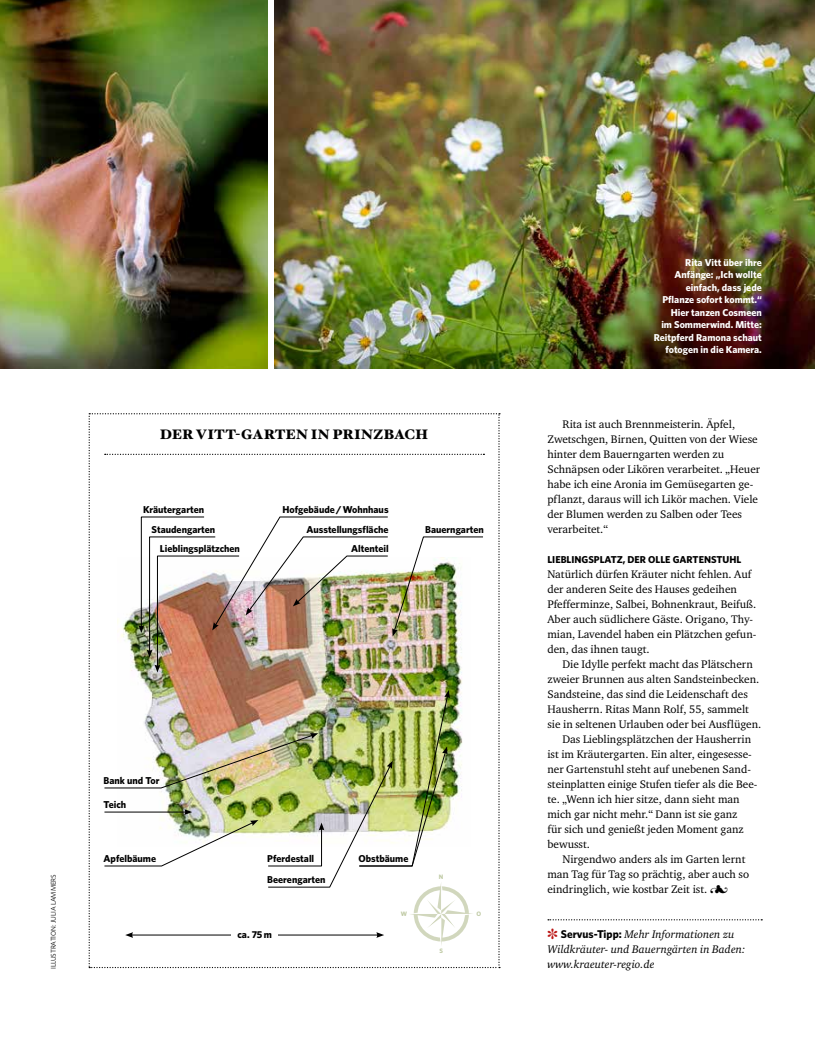
<style>
.page{position:relative;width:815px;height:1063px;background:#fff}
.page>*{position:absolute;margin:0;border:0;box-sizing:border-box;transform-origin:0 0}
.t1{font:900 13.75px "Hoefler Txt";color:#000}
.t2{font:11.25px/15px "Charter ITC";color:#000}
.t3{font:italic 11.25px/15px "Charter ITC";color:#000}
.t4{font:700 10px/19.5px "Whitney";color:#000;text-align:right}
.t5{font:700 10px/12.5px "Whitney";color:#fff;text-align:right}
.t6{font:6.88px "Whitney";letter-spacing:-.015em;color:#000}
.t7{font:700 6.38px "Whitney HTF";color:#8da05c}
.s1{font-family:"Hoefler Txt Fleurons"}
.s2{color:#bc1615}
.s3{font-family:"Whitney";font-weight:700;font-style:normal}
</style>
<div class="page">
<img style="left:1px;top:0;width:267px;height:368px">
<img style="left:0;top:0;width:1px;height:368px">
<img style="left:275px;top:0;width:540px;height:368px">
<svg style="left:548px;top:919px;width:214px;height:1px"></svg>
<img style="left:89px;top:413px;width:411px;height:555px">
<p class="t1" style="left:160px;top:423px;width:270px">DER VITT-GARTEN IN PRINZBACH</p>
<p class="t4" style="left:143px;top:500px;width:63px">Kräutergarten</p>
<p class="t4" style="left:152px;top:519px;width:65px">Staudengarten</p>
<p class="t4" style="left:160px;top:539px;width:82px">Lieblingsplätzchen</p>
<p class="t4" style="left:283px;top:500px;width:108px">Hofgebäude / Wohnhaus<br>Ausstellungsfläche<br>Altenteil</p>
<p class="t4" style="left:425px;top:519px;width:60px">Bauerngarten</p>
<p class="t6" style="left:49px;top:969px;width:96px;rotate:-90deg">ILLUSTRATION: JULIA LAMMERS</p>
<p class="t4" style="left:104px;top:771px;width:57px">Bank und Tor</p>
<p class="t4" style="left:104px;top:795px;width:24px">Teich</p>
<p class="t4" style="left:104px;top:849px;width:54px">Apfelbäume</p>
<p class="t4" style="left:267px;top:849px;width:48px">Pferdestall</p>
<p class="t4" style="left:267px;top:870px;width:60px">Beerengarten</p>
<p class="t4" style="left:237px;top:925px;width:36px">ca. 75 m</p>
<p class="t4" style="left:358px;top:849px;width:51px">Obstbäume</p>
<p class="t7" style="left:401px;top:910px;width:8px">W</p>
<p class="t7" style="left:439px;top:872px;width:6px">N</p>
<p class="t7" style="left:439px;top:947px;width:5px">S</p>
<p class="t7" style="left:476px;top:910px;width:6px">O</p>
<p class="t5" style="left:654px;top:256px;width:110px">Rita Vitt über ihre<br>Anfänge: „Ich wollte einfach, dass jede<br>Pflanze sofort kommt.“<br>Hier tanzen Cosmeen<br>im Sommerwind. Mitte:<br>Reitpferd Ramona schaut fotogen in die Kamera.</p>
<p class="t2" style="left:547px;top:417px;width:214px;text-indent:15px">Rita ist auch Brennmeisterin. Äpfel, Zwetschgen, Birnen, Quitten von der Wiese hinter dem Bauerngarten werden zu Schnäpsen oder Likören verarbeitet. „Heuer habe ich eine Aronia im Gemüsegarten ge&shy;pflanzt, daraus will ich Likör machen. Viele der Blumen werden zu Salben oder Tees verarbeitet.“</p>
<p class="t4" style="left:547px;top:550px;width:195px">LIEBLINGSPLATZ, DER OLLE GARTENSTUHL</p>
<p class="t2" style="left:547px;top:567px;width:210px">Natürlich dürfen Kräuter nicht fehlen. Auf der anderen Seite des Hauses gedeihen Pfefferminze, Salbei, Bohnenkraut, Beifuß.<br>Aber auch südlichere Gäste. Origano, Thy&shy;mian, Lavendel haben ein Plätzchen gefun&shy;den, das ihnen taugt.</p>
<p class="t2" style="left:562px;top:657px;width:192px">Die Idylle perfekt macht das Plätschern</p>
<p class="t2" style="left:547px;top:672px;width:213px">zweier Brunnen aus alten Sandsteinbecken.</p>
<p class="t2" style="left:547px;top:687px;width:202px">Sandsteine, das sind die Leidenschaft des</p>
<p class="t2" style="left:547px;top:702px;width:203px">Hausherrn. Ritas Mann Rolf, 55, sammelt</p>
<p class="t2" style="left:547px;top:717px;width:215px">sie in seltenen Urlauben oder bei Ausflügen.</p>
<p class="t2" style="left:562px;top:732px;width:190px">Das Lieblingsplätzchen der Hausherrin</p>
<p class="t2" style="left:547px;top:747px;width:206px">ist im Kräutergarten. Ein alter, eingesesse-</p>
<p class="t2" style="left:547px;top:762px;width:205px">ner Gartenstuhl steht auf unebenen Sand-</p>
<p class="t2" style="left:547px;top:777px;width:212px">steinplatten einige Stufen tiefer als die Bee-</p>
<p class="t2" style="left:547px;top:792px;width:194px">te. „Wenn ich hier sitze, dann sieht man</p>
<p class="t2" style="left:547px;top:807px;width:192px">mich gar nicht mehr.“ Dann ist sie ganz</p>
<p class="t2" style="left:547px;top:822px;width:198px">für sich und genießt jeden Moment ganz</p>
<p class="t2" style="left:547px;top:837px;width:44px">bewusst.</p>
<p class="t2" style="left:562px;top:852px;width:185px">Nirgendwo anders als im Garten lernt</p>
<p class="t2" style="left:547px;top:867px;width:203px">man Tag für Tag so prächtig, aber auch so</p>
<p class="t2" style="left:547px;top:882px;width:182px">eindringlich, wie kostbar Zeit ist. <span class="s1">3</span></p>
<p class="t3" style="left:547px;top:927px;width:199px"><span class="s2">✽</span> <span class="s3">Servus-Tipp:</span> Mehr Informationen zu<br>Wildkräuter- und Bauerngärten in Baden:</p>
<p class="t3" style="left:547px;top:957px;width:109px">www.kraeuter-regio.de</p>
</div>
